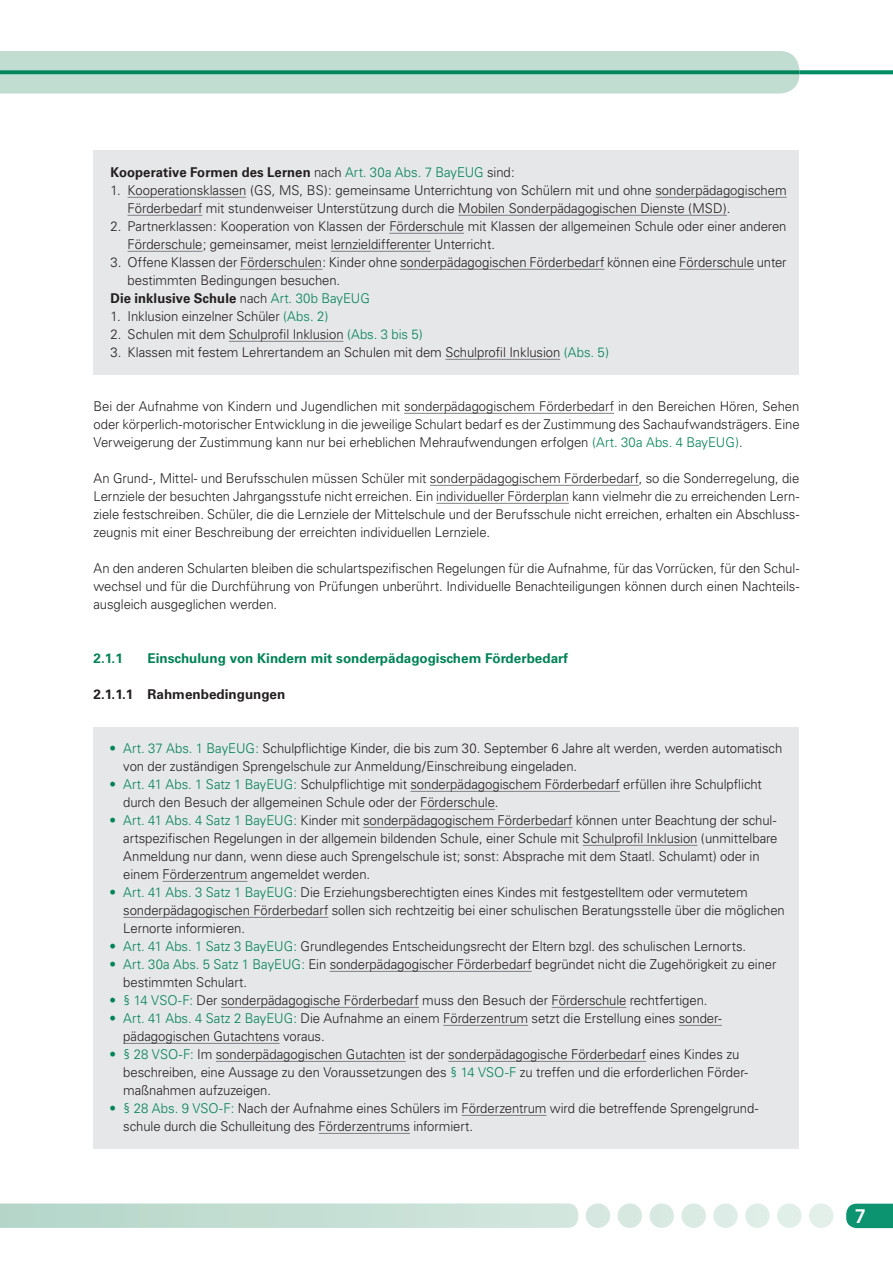
<style>
.page{position:relative;width:893px;height:1263px;background:#fff}
.page>*{position:absolute;margin:0;border:0;box-sizing:border-box;transform-origin:0 0}
.t1{font:700 19.5px "Sansation";color:#fff}
.t2{font:300 13.5px/18px "Univers";letter-spacing:-.005em;color:#231f20}
.t3{font:700 13.5px "Univers";letter-spacing:.005em;color:#231f20}
.t4{font:700 13.5px "Univers";color:#008356}
.s1{font-weight:300}
.s2{font-weight:300;color:#008356}
.s3{color:#008356}
.s4{font-weight:700;color:#008356}
</style>
<div class="page">
<svg style="left:846px;top:1204px;width:47px;height:24px"></svg>
<div style="left:618px;top:1203px;width:24px;height:25px;background:#d6e8e1;border-radius:50%"></div>
<div style="left:809px;top:1203px;width:24px;height:25px;background:#e3f0ea;border-radius:50%"></div>
<div style="left:586px;top:1203px;width:24px;height:25px;background:#d5e7e0;border-radius:50%"></div>
<div style="left:649px;top:1203px;width:25px;height:25px;background:#d9eae3;border-radius:50%"></div>
<div style="left:777px;top:1203px;width:24px;height:25px;background:#e1efe9;border-radius:50%"></div>
<div style="left:745px;top:1203px;width:25px;height:25px;background:#e0eee8;border-radius:50%"></div>
<div style="left:681px;top:1203px;width:25px;height:25px;background:#daebe4;border-radius:50%"></div>
<div style="left:713px;top:1203px;width:25px;height:25px;background:#ddece6;border-radius:50%"></div>
<svg style="left:0;top:1203px;width:578px;height:25px;background:#c5ded4"></svg>
<svg style="left:0;top:51px;width:893px;height:43px;background:#b6d7cb"></svg>
<hr style="left:404px;top:413px;width:210px;height:1px;background:#808285">
<hr style="left:430px;top:485px;width:209px;height:1px;background:#808285">
<hr style="left:436px;top:503px;width:133px;height:1px;background:#808285">
<div style="left:94px;top:151px;width:705px;height:224px;background:#e6e7e9"></div>
<hr style="left:128px;top:197px;width:118px;height:1px;background:#808285">
<hr style="left:655px;top:197px;width:132px;height:1px;background:#808285">
<hr style="left:128px;top:215px;width:74px;height:1px;background:#808285">
<hr style="left:458px;top:215px;width:269px;height:1px;background:#808285">
<hr style="left:389px;top:233px;width:75px;height:1px;background:#808285">
<hr style="left:128px;top:251px;width:75px;height:1px;background:#808285">
<hr style="left:331px;top:251px;width:100px;height:1px;background:#808285">
<hr style="left:240px;top:269px;width:82px;height:1px;background:#808285">
<hr style="left:400px;top:269px;width:204px;height:1px;background:#808285">
<hr style="left:679px;top:269px;width:75px;height:1px;background:#808285">
<hr style="left:229px;top:341px;width:114px;height:1px;background:#808285">
<hr style="left:445px;top:359px;width:115px;height:1px;background:#808285">
<div style="left:94px;top:728px;width:705px;height:421px;background:#e6e7e9"></div>
<hr style="left:410px;top:791px;width:210px;height:1px;background:#808285">
<hr style="left:420px;top:809px;width:75px;height:1px;background:#808285">
<hr style="left:363px;top:827px;width:210px;height:1px;background:#808285">
<hr style="left:583px;top:845px;width:114px;height:1px;background:#808285">
<hr style="left:163px;top:881px;width:84px;height:1px;background:#808285">
<hr style="left:123px;top:917px;width:205px;height:1px;background:#808285">
<hr style="left:330px;top:971px;width:202px;height:1px;background:#808285">
<hr style="left:221px;top:1007px;width:198px;height:1px;background:#808285">
<hr style="left:552px;top:1007px;width:74px;height:1px;background:#808285">
<hr style="left:443px;top:1025px;width:85px;height:1px;background:#808285">
<hr style="left:679px;top:1025px;width:43px;height:1px;background:#808285">
<hr style="left:123px;top:1043px;width:157px;height:1px;background:#808285">
<hr style="left:216px;top:1061px;width:190px;height:1px;background:#808285">
<hr style="left:448px;top:1061px;width:198px;height:1px;background:#808285">
<hr style="left:462px;top:1115px;width:84px;height:1px;background:#808285">
<hr style="left:319px;top:1133px;width:91px;height:1px;background:#808285">
<p class="t3" style="left:111px;top:167px;width:406px">Kooperative Formen des Lernen <span class="s1">nach</span> <span class="s2">Art. 30a Abs. 7 BayEUG</span> <span class="s1">sind:</span></p>
<p class="t2" style="left:128px;top:182px;width:661px;text-indent:-17px">1. Kooperationsklassen (GS, MS, BS): gemeinsame Unterrichtung von Schülern mit und ohne sonder päda gogischem<br>Förderbedarf mit stundenweiser Unterstützung durch die Mobilen Sonderpädagogischen Dienste (MSD).</p>
<p class="t2" style="left:128px;top:218px;width:660px;text-indent:-17px">2. Partnerklassen: Kooperation von Klassen der Förderschule mit Klassen der allgemeinen Schule oder einer anderen<br>Förderschule; gemeinsamer, meist lernzieldifferenter Unterricht.</p>
<p class="t2" style="left:128px;top:254px;width:661px;text-indent:-17px">3. Offene Klassen der Förderschulen: Kinder ohne sonderpädagogischen Förderbedarf können eine Förderschule unter bestimmten Bedingungen besuchen.</p>
<p class="t3" style="left:111px;top:293px;width:261px">Die inklusive Schule <span class="s1">nach</span> <span class="s2">Art. 30b BayEUG</span></p>
<p class="t2" style="left:111px;top:308px;width:219px">1. Inklusion einzelner Schüler <span class="s3">(Abs. 2)</span></p>
<p class="t2" style="left:111px;top:326px;width:314px">2. Schulen mit dem Schulprofil Inklusion <span class="s3">(Abs. 3 bis 5)</span></p>
<p class="t2" style="left:111px;top:344px;width:500px">3. Klassen mit festem Lehrertandem an Schulen mit dem Schulprofil Inklusion <span class="s3">(Abs. 5)</span></p>
<p class="t2" style="left:94px;top:398px;width:708px;text-align:justify">Bei der Aufnahme von Kindern und Jugendlichen mit sonderpädagogischem Förderbedarf in den Bereichen Hören, Sehen oder körperlich-motorischer Entwicklung in die jeweilige Schulart bedarf es der Zustimmung des Sachaufwandsträgers. Eine Verweigerung der Zustimmung kann nur bei erheblichen Mehraufwendungen erfolgen <span class="s3">(Art. 30a Abs. 4 BayEUG)</span>.</p>
<p class="t2" style="left:94px;top:470px;width:707px;text-align:justify">An Grund-, Mittel- und Berufsschulen müssen Schüler mit sonderpädagogischem Förderbedarf, so die Sonderregelung, die Lernziele der besuchten Jahrgangsstufe nicht erreichen. Ein individueller Förderplan kann vielmehr die zu erreichenden Lern&shy;ziele festschreiben. Schüler, die die Lernziele der Mittelschule und der Berufsschule nicht erreichen, erhalten ein Abschluss&shy;zeugnis mit einer Beschreibung der erreichten individuellen Lernziele.</p>
<p class="t2" style="left:94px;top:560px;width:707px;text-align:justify">An den anderen Schularten bleiben die schulartspezifischen Regelungen für die Aufnahme, für das Vorrücken, für den Schul&shy;wechsel und für die Durchführung von Prüfungen unberührt. Individuelle Benachteiligungen können durch einen Nachteils&shy;ausgleich ausgeglichen werden.</p>
<h5 class="t4" style="left:94px;top:653px;width:31px">2.1.1</h5>
<h5 class="t4" style="left:148px;top:653px;width:422px">Einschulung von Kindern mit sonderpädagogischem Förderbedarf</h5>
<h6 class="t3" style="left:94px;top:689px;width:193px">2.1.1.1 Rahmenbedingungen</h6>
<p class="t2" style="left:123px;top:740px;width:660px;text-indent:-13px"><span class="s4">•</span> <span class="s3">Art. 37 Abs. 1 BayEUG:</span> Schulpflichtige Kinder, die bis zum 30. September 6 Jahre alt werden, werden automatisch von der zuständigen Sprengelschule zur Anmeldung/Einschreibung eingeladen.</p>
<p class="t2" style="left:123px;top:776px;width:640px;text-indent:-13px"><span class="s4">•</span> <span class="s3">Art. 41 Abs. 1 Satz 1 BayEUG:</span> Schulpflichtige mit sonderpädagogischem Förderbedarf erfüllen ihre Schulpflicht durch den Besuch der allgemeinen Schule oder der Förderschule.</p>
<p class="t2" style="left:123px;top:812px;width:656px;text-indent:-13px"><span class="s4">•</span> <span class="s3">Art. 41 Abs. 4 Satz 1 BayEUG:</span> Kinder mit sonderpädagogischem Förderbedarf können unter Beachtung der schul&shy;artspezifischen Regelungen in der allgemein bildenden Schule, einer Schule mit Schulprofil Inklusion (unmittelbare Anmeldung nur dann, wenn diese auch Sprengelschule ist; sonst: Absprache mit dem Staatl. Schulamt) oder in einem Förderzentrum angemeldet werden.</p>
<p class="t2" style="left:123px;top:884px;width:663px;text-indent:-13px"><span class="s4">•</span> <span class="s3">Art. 41 Abs. 3 Satz 1 BayEUG:</span> Die Erziehungsberechtigten eines Kindes mit festgestelltem oder vermutetem sonderpädagogischen Förderbedarf sollen sich rechtzeitig bei einer schulischen Beratungsstelle über die möglichen<br>Lernorte informieren.</p>
<p class="t2" style="left:111px;top:938px;width:637px"><span class="s4">•</span> <span class="s3">Art. 41 Abs. 1 Satz 3 BayEUG:</span> Grundlegendes Entscheidungsrecht der Eltern bzgl. des schulischen Lernorts.</p>
<p class="t2" style="left:123px;top:956px;width:655px;text-indent:-13px"><span class="s4">•</span> <span class="s3">Art. 30a Abs. 5 Satz 1 BayEUG:</span> Ein sonderpädagogischer Förderbedarf begründet nicht die Zugehörigkeit zu einer bestimmten Schulart.</p>
<p class="t2" style="left:111px;top:992px;width:598px"><span class="s4">•</span> <span class="s3">§ 14 VSO-F:</span> Der sonderpädagogische Förderbedarf muss den Besuch der Förderschule rechtfertigen.</p>
<p class="t2" style="left:123px;top:1010px;width:600px;text-indent:-13px"><span class="s4">•</span> <span class="s3">Art. 41 Abs. 4 Satz 2 BayEUG:</span> Die Aufnahme an einem Förderzentrum setzt die Erstellung eines sonder&shy;pädagogischen Gutachtens voraus.</p>
<p class="t2" style="left:123px;top:1046px;width:626px;text-indent:-13px"><span class="s4">•</span> <span class="s3">§ 28 VSO-F:</span> Im sonderpädagogischen Gutachten ist der sonderpädagogische Förderbedarf eines Kindes zu beschreiben, eine Aussage zu den Voraussetzungen des <span class="s3">§ 14 VSO-F</span> zu treffen und die erforderlichen Förder&shy;maßnahmen aufzuzeigen.</p>
<p class="t2" style="left:123px;top:1100px;width:637px;text-indent:-13px"><span class="s4">•</span> <span class="s3">§ 28 Abs. 9 VSO-F:</span> Nach der Aufnahme eines Schülers im Förderzentrum wird die betreffende Sprengelgrund&shy;schule durch die Schulleitung des Förderzentrums informiert.</p>
<h1 class="t1" style="left:855px;top:1209px;width:12px">7</h1>
</div>
